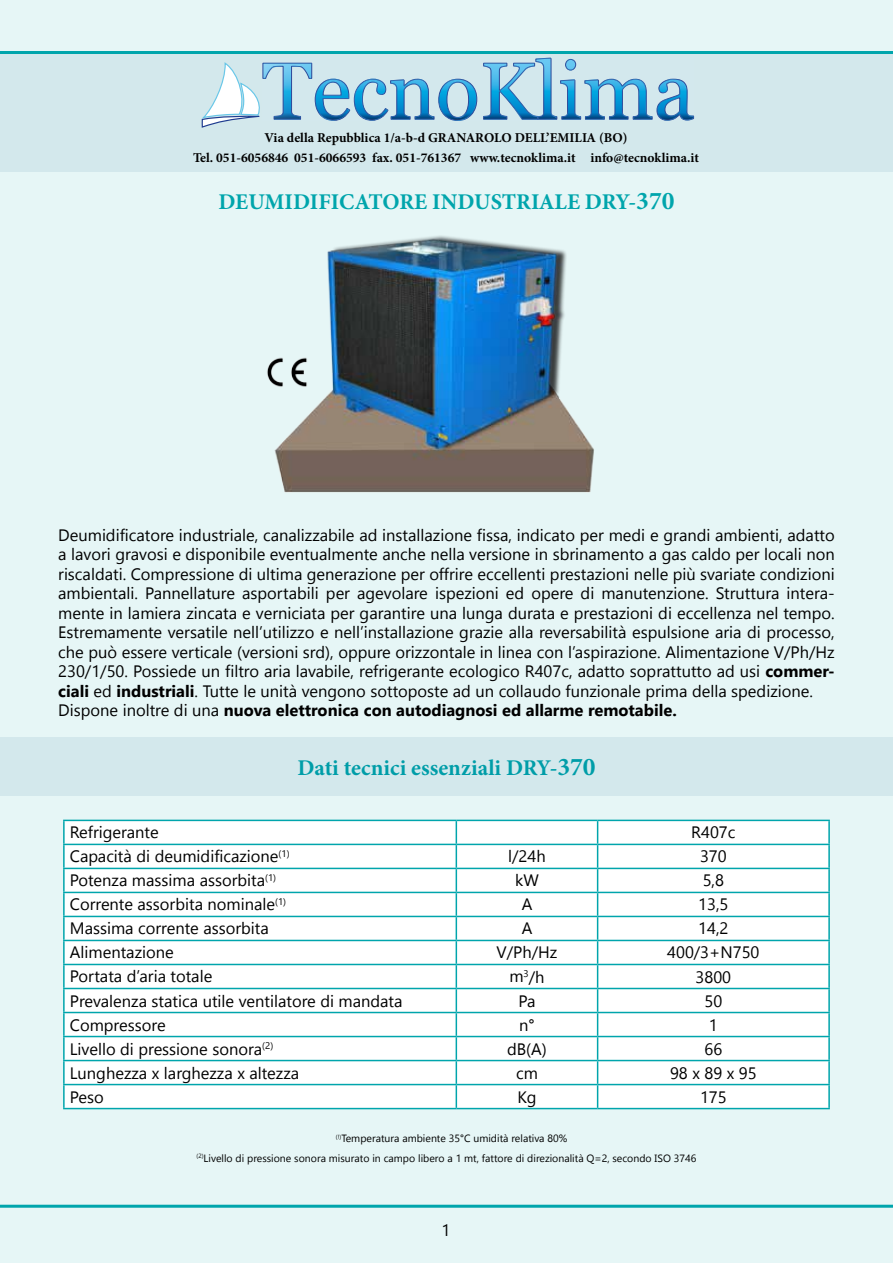
<style>
.page{position:relative;width:893px;height:1263px;background:#e6f6f6}
.page>*{position:absolute;margin:0;border:0;box-sizing:border-box;transform-origin:0 0}
.t1{font:700 22.5px "Minion Pro";color:#00a5ac}
.t2{font:16.5px/19.5px "Khmer UI";color:#000}
.t3{font:700 13.5px/19.5px "Minion Pro";color:#000;text-align:center}
.t4{font:10.5px/19.5px "Khmer UI";color:#000}
.s1{font-size:25.5px}
.s2{font-weight:700}
</style>
<div class="page">
<hr style="left:0;top:51px;width:893px;height:3px;background:#00a5ac">
<hr style="left:0;top:1205px;width:893px;height:3px;background:#00a5ac">
<div style="left:0;top:54px;width:893px;height:117px;background:#d3e8ec"></div>
<svg style="left:65px;top:821px;width:763px;height:287px;background:#f9fcfd"></svg>
<hr style="left:63px;top:820px;width:393px;height:1px;background:#00a5ac">
<hr style="left:63px;top:821px;width:2px;height:23px;background:#00a5ac">
<hr style="left:456px;top:820px;width:142px;height:1px;background:#00a5ac">
<hr style="left:598px;top:820px;width:232px;height:1px;background:#00a5ac">
<hr style="left:828px;top:821px;width:2px;height:23px;background:#00a5ac">
<hr style="left:63px;top:844px;width:393px;height:1px;background:#00a5ac">
<hr style="left:63px;top:845px;width:2px;height:23px;background:#00a5ac">
<hr style="left:456px;top:844px;width:142px;height:1px;background:#00a5ac">
<hr style="left:598px;top:844px;width:232px;height:1px;background:#00a5ac">
<hr style="left:828px;top:845px;width:2px;height:23px;background:#00a5ac">
<hr style="left:63px;top:868px;width:393px;height:1px;background:#00a5ac">
<hr style="left:63px;top:869px;width:2px;height:23px;background:#00a5ac">
<hr style="left:456px;top:868px;width:142px;height:1px;background:#00a5ac">
<hr style="left:598px;top:868px;width:232px;height:1px;background:#00a5ac">
<hr style="left:828px;top:869px;width:2px;height:23px;background:#00a5ac">
<hr style="left:63px;top:892px;width:393px;height:1px;background:#00a5ac">
<hr style="left:63px;top:893px;width:2px;height:23px;background:#00a5ac">
<hr style="left:456px;top:892px;width:142px;height:1px;background:#00a5ac">
<hr style="left:598px;top:892px;width:232px;height:1px;background:#00a5ac">
<hr style="left:828px;top:893px;width:2px;height:23px;background:#00a5ac">
<hr style="left:63px;top:916px;width:393px;height:1px;background:#00a5ac">
<hr style="left:63px;top:917px;width:2px;height:23px;background:#00a5ac">
<hr style="left:456px;top:916px;width:142px;height:1px;background:#00a5ac">
<hr style="left:598px;top:916px;width:232px;height:1px;background:#00a5ac">
<hr style="left:828px;top:917px;width:2px;height:23px;background:#00a5ac">
<hr style="left:63px;top:940px;width:393px;height:1px;background:#00a5ac">
<hr style="left:63px;top:941px;width:2px;height:23px;background:#00a5ac">
<hr style="left:456px;top:940px;width:142px;height:1px;background:#00a5ac">
<hr style="left:598px;top:940px;width:232px;height:1px;background:#00a5ac">
<hr style="left:828px;top:941px;width:2px;height:23px;background:#00a5ac">
<hr style="left:63px;top:964px;width:393px;height:1px;background:#00a5ac">
<hr style="left:63px;top:965px;width:2px;height:23px;background:#00a5ac">
<hr style="left:456px;top:964px;width:142px;height:1px;background:#00a5ac">
<hr style="left:598px;top:964px;width:232px;height:1px;background:#00a5ac">
<hr style="left:828px;top:965px;width:2px;height:23px;background:#00a5ac">
<hr style="left:63px;top:988px;width:393px;height:1px;background:#00a5ac">
<hr style="left:63px;top:989px;width:2px;height:23px;background:#00a5ac">
<hr style="left:456px;top:988px;width:142px;height:1px;background:#00a5ac">
<hr style="left:598px;top:988px;width:232px;height:1px;background:#00a5ac">
<hr style="left:828px;top:989px;width:2px;height:23px;background:#00a5ac">
<hr style="left:63px;top:1012px;width:393px;height:1px;background:#00a5ac">
<hr style="left:63px;top:1013px;width:2px;height:23px;background:#00a5ac">
<hr style="left:456px;top:1012px;width:142px;height:1px;background:#00a5ac">
<hr style="left:598px;top:1012px;width:232px;height:1px;background:#00a5ac">
<hr style="left:828px;top:1013px;width:2px;height:23px;background:#00a5ac">
<hr style="left:63px;top:1036px;width:393px;height:1px;background:#00a5ac">
<hr style="left:63px;top:1037px;width:2px;height:23px;background:#00a5ac">
<hr style="left:456px;top:1036px;width:142px;height:1px;background:#00a5ac">
<hr style="left:598px;top:1036px;width:232px;height:1px;background:#00a5ac">
<hr style="left:828px;top:1037px;width:2px;height:23px;background:#00a5ac">
<hr style="left:63px;top:1060px;width:393px;height:1px;background:#00a5ac">
<hr style="left:63px;top:1061px;width:2px;height:23px;background:#00a5ac">
<hr style="left:456px;top:1060px;width:142px;height:1px;background:#00a5ac">
<hr style="left:598px;top:1060px;width:232px;height:1px;background:#00a5ac">
<hr style="left:828px;top:1061px;width:2px;height:23px;background:#00a5ac">
<hr style="left:63px;top:1084px;width:393px;height:1px;background:#00a5ac">
<hr style="left:63px;top:1085px;width:2px;height:23px;background:#00a5ac">
<hr style="left:456px;top:1084px;width:142px;height:1px;background:#00a5ac">
<svg style="left:456px;top:821px;width:1px;height:287px"></svg>
<hr style="left:598px;top:1084px;width:232px;height:1px;background:#00a5ac">
<svg style="left:597px;top:821px;width:1px;height:287px"></svg>
<hr style="left:828px;top:1085px;width:2px;height:23px;background:#00a5ac">
<hr style="left:63px;top:1108px;width:393px;height:1px;background:#00a5ac">
<hr style="left:456px;top:1108px;width:142px;height:1px;background:#00a5ac">
<hr style="left:598px;top:1108px;width:232px;height:1px;background:#00a5ac">
<svg style="left:201px;top:58px;width:493px;height:70px"></svg>
<div style="left:0;top:737px;width:893px;height:58px;background:#d3e8ec"></div>
<img style="left:274px;top:235px;width:320px;height:258px">
<img style="left:267px;top:353px;width:47px;height:39px">
<p class="t3" style="left:193px;top:128px;width:508px">Via della Repubblica 1/a-b-d GRANAROLO DELL’EMILIA (BO)<br>Tel. 051-6056846 051-6066593 fax. 051-761367 www.tecnoklima.it info@tecnoklima.it</p>
<h1 class="t1" style="left:218px;top:186px;width:458px">DEUMIDIFICATORE INDUSTRIALE DRY-<span class="s1">370</span></h1>
<p class="t2" style="left:58px;top:525px;width:778px">Deumidificatore industriale, canalizzabile ad installazione fissa, indicato per medi e grandi ambienti, adatto a lavori gravosi e disponibile eventualmente anche nella versione in sbrinamento a gas caldo per locali non riscaldati. Compressione di ultima generazione per offrire eccellenti prestazioni nelle più svariate condizioni ambientali. Pannellature asportabili per agevolare ispezioni ed opere di manutenzione. Struttura intera&shy;mente in lamiera zincata e verniciata per garantire una lunga durata e prestazioni di eccellenza nel tempo.<br>Estremamente versatile nell’utilizzo e nell’installazione grazie alla reversabilità espulsione aria di processo, che può essere verticale (versioni srd), oppure orizzontale in linea con l’aspirazione. Alimentazione V/Ph/Hz 230/1/50. Possiede un filtro aria lavabile, refrigerante ecologico R407c, adatto soprattutto ad usi <span class="s2">commer&shy;ciali</span> ed <span class="s2">industriali</span>. Tutte le unità vengono sottoposte ad un collaudo funzionale prima della spedizione.<br>Dispone inoltre di una <span class="s2">nuova elettronica con autodiagnosi ed allarme remotabile.</span></p>
<h1 class="t1" style="left:297px;top:751px;width:300px">Dati tecnici essenziali DRY-<span class="s1">370</span></h1>
<p class="t2" style="left:70px;top:823px;width:90px">Refrigerante</p>
<p class="t2" style="left:691px;top:823px;width:46px">R407c</p>
<p class="t2" style="left:70px;top:847px;width:221px">Capacità di deumidificazione<sup>(1)</sup></p>
<p class="t2" style="left:508px;top:847px;width:39px">l/24h</p>
<p class="t2" style="left:700px;top:847px;width:28px">370</p>
<p class="t2" style="left:70px;top:871px;width:208px">Potenza massima assorbita<sup>(1)</sup></p>
<p class="t2" style="left:515px;top:871px;width:25px">kW</p>
<p class="t2" style="left:703px;top:871px;width:23px">5,8</p>
<p class="t2" style="left:70px;top:895px;width:218px">Corrente assorbita nominale<sup>(1)</sup></p>
<p class="t2" style="left:522px;top:895px;width:12px">A</p>
<p class="t2" style="left:698px;top:895px;width:32px">13,5</p>
<p class="t2" style="left:70px;top:919px;width:200px">Massima corrente assorbita</p>
<p class="t2" style="left:522px;top:919px;width:12px">A</p>
<p class="t2" style="left:698px;top:919px;width:32px">14,2</p>
<p class="t2" style="left:70px;top:943px;width:105px">Alimentazione</p>
<p class="t2" style="left:497px;top:943px;width:62px">V/Ph/Hz</p>
<p class="t2" style="left:667px;top:943px;width:94px">400/3+N750</p>
<p class="t2" style="left:70px;top:967px;width:144px">Portata d’aria totale</p>
<p class="t2" style="left:509px;top:967px;width:37px">m<sup>3</sup>/h</p>
<p class="t2" style="left:696px;top:967px;width:37px">3800</p>
<p class="t2" style="left:70px;top:991px;width:334px">Prevalenza statica utile ventilatore di mandata</p>
<p class="t2" style="left:518px;top:991px;width:19px">Pa</p>
<p class="t2" style="left:704px;top:991px;width:19px">50</p>
<p class="t2" style="left:70px;top:1015px;width:97px">Compressore</p>
<p class="t2" style="left:519px;top:1015px;width:17px">n°</p>
<p class="t2" style="left:709px;top:1015px;width:10px">1</p>
<p class="t2" style="left:70px;top:1039px;width:205px">Livello di pressione sonora<sup>(2)</sup></p>
<p class="t2" style="left:507px;top:1039px;width:41px">dB(A)</p>
<p class="t2" style="left:704px;top:1039px;width:19px">66</p>
<p class="t2" style="left:70px;top:1063px;width:231px">Lunghezza x larghezza x altezza</p>
<p class="t2" style="left:516px;top:1063px;width:23px">cm</p>
<p class="t2" style="left:670px;top:1063px;width:88px">98 x 89 x 95</p>
<p class="t2" style="left:70px;top:1087px;width:35px">Peso</p>
<p class="t2" style="left:517px;top:1087px;width:21px">Kg</p>
<p class="t2" style="left:700px;top:1087px;width:28px">175</p>
<p class="t4" style="left:197px;top:1129px;width:501px;text-indent:139px"><sup>(!)</sup>Temperatura ambiente 35°C umidità relativa 80%<br><sup>(2)</sup>Livello di pressione sonora misurato in campo libero a 1 mt, fattore di direzionalità Q=2, secondo ISO 3746</p>
<p class="t2" style="left:442px;top:1221px;width:10px">1</p>
</div>
